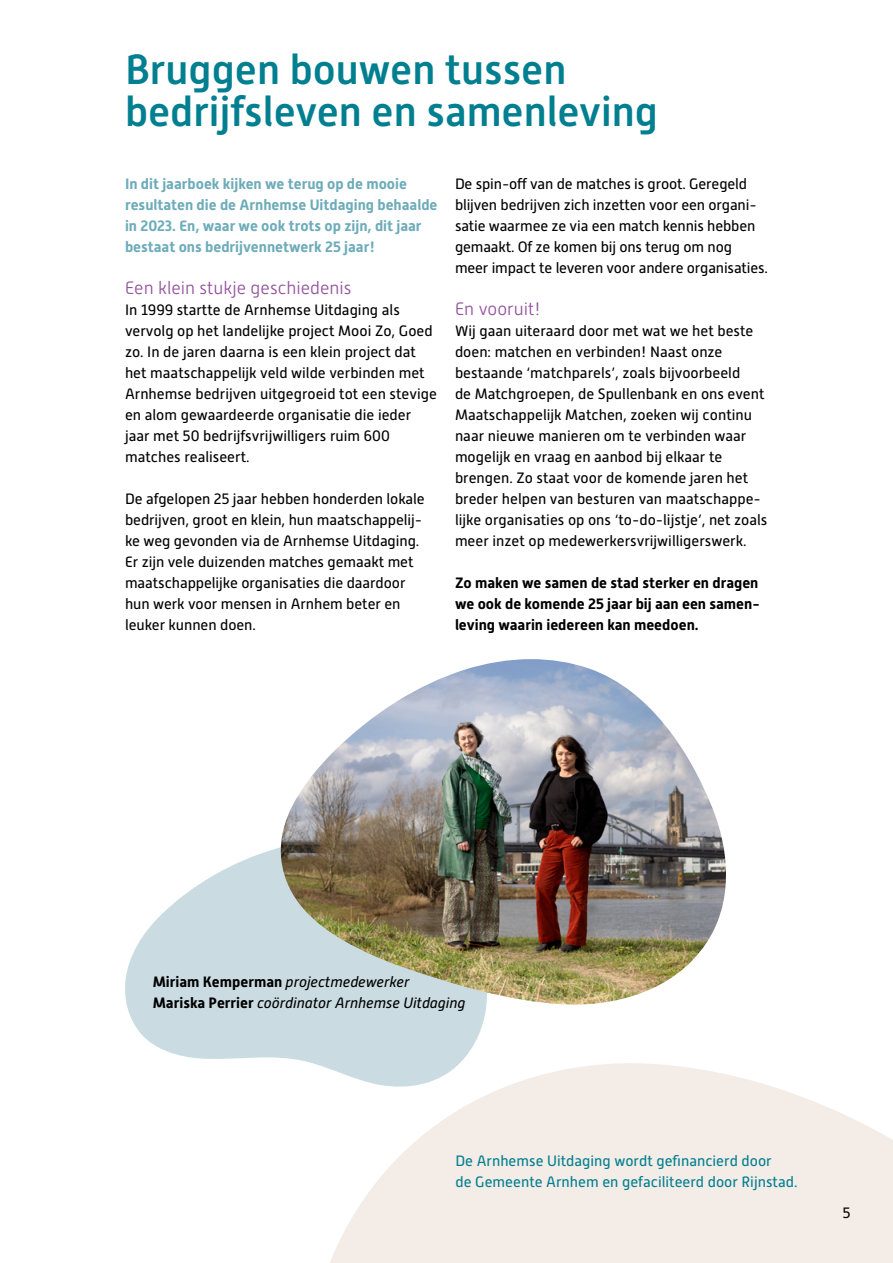
<style>
.page{position:relative;width:893px;height:1263px;background:#fff}
.page>*{position:absolute;margin:0;border:0;box-sizing:border-box;transform-origin:0 0}
.t1{font:500 42px/42px "Alwyn New";color:#007f90}
.t2{font:300 18px "Alwyn New";color:#91519b}
.t3{font:15px/21px "Alwyn New";color:#000}
.t4{font:700 15px/21px "Alwyn New";color:#6eacba}
.t5{font:700 15px/21px "Alwyn New";color:#000;text-align:justify}
.t6{font:15px/21px "Alwyn New";color:#007f90}
.t7{font:italic 15px/21px "Alwyn New";color:#000}
.s1{font-weight:700;font-style:normal}
</style>
<div class="page">
<svg style="left:330px;top:1063px;width:563px;height:200px;fill:#f4ece6"></svg>
<svg style="left:125px;top:848px;width:368px;height:242px;fill:#cadce2"></svg>
<img style="left:279px;top:659px;width:447px;height:345px">
<h1 class="t1" style="left:125px;top:49px;width:535px">Bruggen bouwen tussen bedrijfsleven en samenleving</h1>
<p class="t4" style="left:125px;top:173px;width:314px">In dit jaarboek kijken we terug op de mooie resultaten die de Arnhemse Uitdaging behaalde in 2023. En, waar we ook trots op zijn, dit jaar bestaat ons bedrijvennetwerk 25 jaar!</p>
<p class="t2" style="left:125px;top:278px;width:228px">Een klein stukje geschiedenis</p>
<p class="t3" style="left:125px;top:299px;width:313px">In 1999 startte de Arnhemse Uitdaging als vervolg op het landelijke project Mooi Zo, Goed zo. In de jaren daarna is een klein project dat het maatschappelijk veld wilde verbinden met Arnhemse bedrijven uitgegroeid tot een stevige en alom gewaardeerde organisatie die ieder jaar met 50 bedrijfsvrijwilligers ruim 600 matches realiseert.</p>
<p class="t3" style="left:125px;top:488px;width:301px">De afgelopen 25 jaar hebben honderden lokale bedrijven, groot en klein, hun maatschappelij&shy;ke weg gevonden via de Arnhemse Uitdaging.<br>Er zijn vele duizenden matches gemaakt met maatschappelijke organisaties die daardoor hun werk voor mensen in Arnhem beter en leuker kunnen doen.</p>
<p class="t3" style="left:455px;top:173px;width:314px">De spin-off van de matches is groot. Geregeld blijven bedrijven zich inzetten voor een organi&shy;satie waarmee ze via een match kennis hebben gemaakt. Of ze komen bij ons terug om nog meer impact te leveren voor andere organisaties.</p>
<p class="t2" style="left:455px;top:299px;width:87px">En vooruit!</p>
<p class="t3" style="left:455px;top:320px;width:314px">Wij gaan uiteraard door met wat we het beste doen: matchen en verbinden! Naast onze bestaande ‘matchparels’, zoals bijvoorbeeld<br>de Matchgroepen, de Spullenbank en ons event Maatschappelijk Matchen, zoeken wij continu naar nieuwe manieren om te verbinden waar mogelijk en vraag en aanbod bij elkaar te brengen. Zo staat voor de komende jaren het breder helpen van besturen van maatschappe&shy;lijke organisaties op ons ‘to-do-lijstje’, net zoals meer inzet op medewerkersvrijwilligerswerk.</p>
<p class="t5" style="left:455px;top:572px;width:306px">Zo maken we samen de stad sterker en dragen we ook de komende 25 jaar bij aan een samen&shy;leving waarin iedereen kan meedoen.</p>
<p class="t7" style="left:153px;top:971px;width:314px"><span class="s1">Miriam Kemperman</span> projectmedewerker<br><span class="s1">Mariska Perrier</span> coördinator Arnhemse Uitdaging</p>
<p class="t6" style="left:455px;top:1150px;width:343px">De Arnhemse Uitdaging wordt gefinancierd door<br>de Gemeente Arnhem en gefaciliteerd door Rijnstad.</p>
<p class="t3" style="left:843px;top:1202px;width:9px">5</p>
</div>
